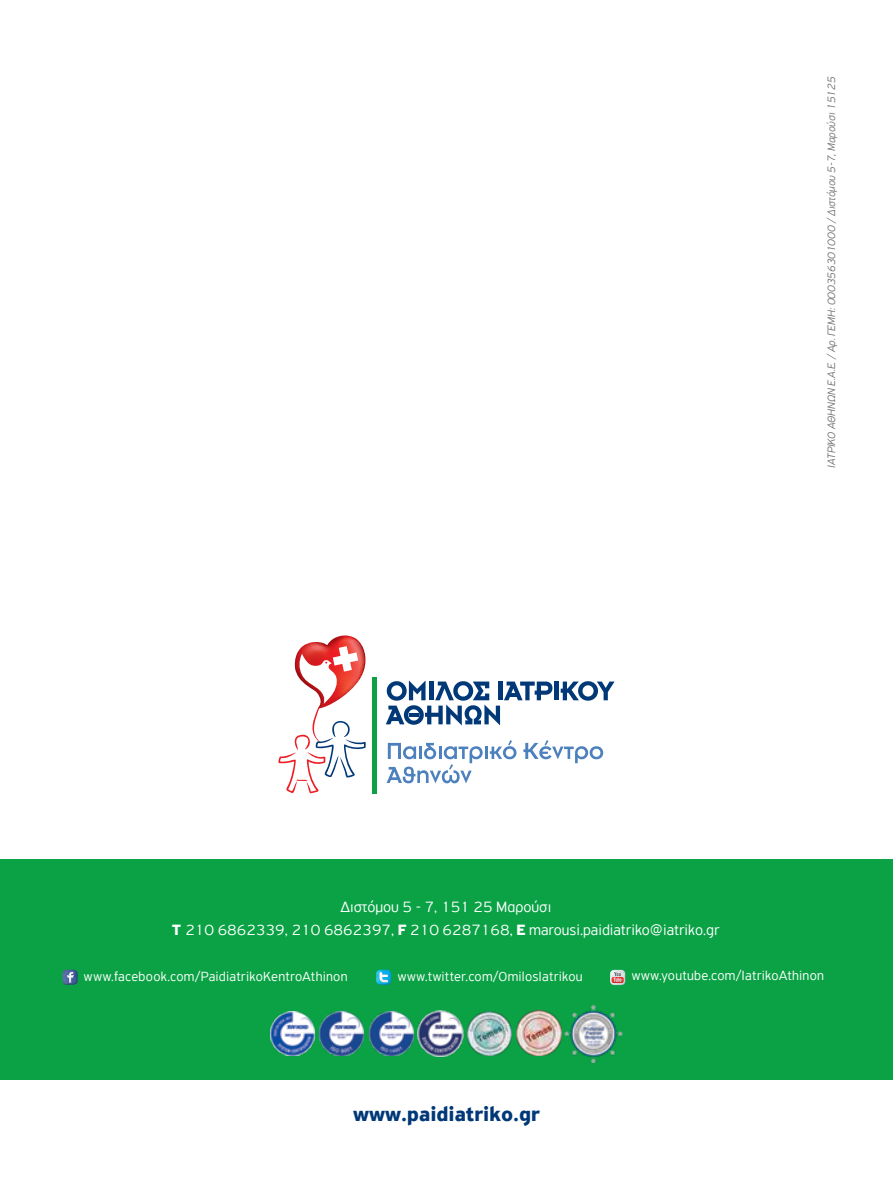
<style>
.page{position:relative;width:893px;height:1191px;background:#fff}
.page>*{position:absolute;margin:0;border:0;box-sizing:border-box;transform-origin:0 0}
.t1{font:700 21px "PF Highway Sans Pro";color:#003878}
.t2{font:300 15.75px/22.8px "PF Highway Sans Pro";color:#fff;text-align:center}
.t3{font:300 14px "PF Highway Sans Pro";letter-spacing:.015em;color:#fff}
.t4{font:italic 300 11.38px "PF Highway Sans Pro";color:#6d6e71}
.s1{font-weight:700}
</style>
<div class="page">
<div style="left:0;top:859px;width:893px;height:220px;background:#0aa245"></div>
<img style="left:64px;top:969px;width:14px;height:15px">
<svg style="left:63px;top:971px;width:13px;height:13px"></svg>
<img style="left:376px;top:969px;width:14px;height:15px">
<svg style="left:380px;top:971px;width:11px;height:13px"></svg>
<img style="left:610px;top:970px;width:15px;height:15px">
<svg style="left:611px;top:972px;width:13px;height:11px"></svg>
<img style="left:369px;top:1011px;width:44px;height:44px">
<img style="left:320px;top:1011px;width:44px;height:44px">
<img style="left:564px;top:1005px;width:58px;height:57px">
<img style="left:516px;top:1010px;width:45px;height:45px">
<img style="left:468px;top:1011px;width:43px;height:44px">
<img style="left:417px;top:1010px;width:46px;height:46px">
<img style="left:271px;top:1011px;width:44px;height:44px">
<hr style="left:373px;top:677px;width:4px;height:117px;background:#0aa245">
<hr style="left:554px;top:681px;width:4px;height:19px;background:#003878">
<svg style="left:561px;top:681px;width:54px;height:19px"></svg>
<svg style="left:386px;top:680px;width:166px;height:45px"></svg>
<svg style="left:523px;top:740px;width:80px;height:23px"></svg>
<svg style="left:387px;top:740px;width:129px;height:43px"></svg>
<svg style="left:278px;top:635px;width:88px;height:158px"></svg>
<p class="t4" style="left:825px;top:468px;width:392px;rotate:-90deg">ΙΑΤΡΙΚΟ ΑΘΗΝΩΝ Ε.Α.Ε. / Αρ. ΓΕΜΗ: 000356301000 / Διστόμου 5-7, Μαρούσι 15125</p>
<p class="t2" style="left:172px;top:895px;width:549px">Διστόμου 5 - 7, 151 25 Μαρούσι<br><span class="s1">T</span> 210 6862339, 210 6862397, <span class="s1">F</span> 210 6287168, <span class="s1">Ε</span> marousi.paidiatriko@iatriko.gr</p>
<p class="t3" style="left:84px;top:968px;width:265px">www.facebook.com/PaidiatrikoKentroAthinon</p>
<p class="t3" style="left:398px;top:968px;width:186px">www.twitter.com/OmilosIatrikou</p>
<p class="t3" style="left:632px;top:967px;width:194px">www.youtube.com/IatrikoAthinon</p>
<h1 class="t1" style="left:353px;top:1102px;width:188px">www.paidiatriko.gr</h1>
</div>
